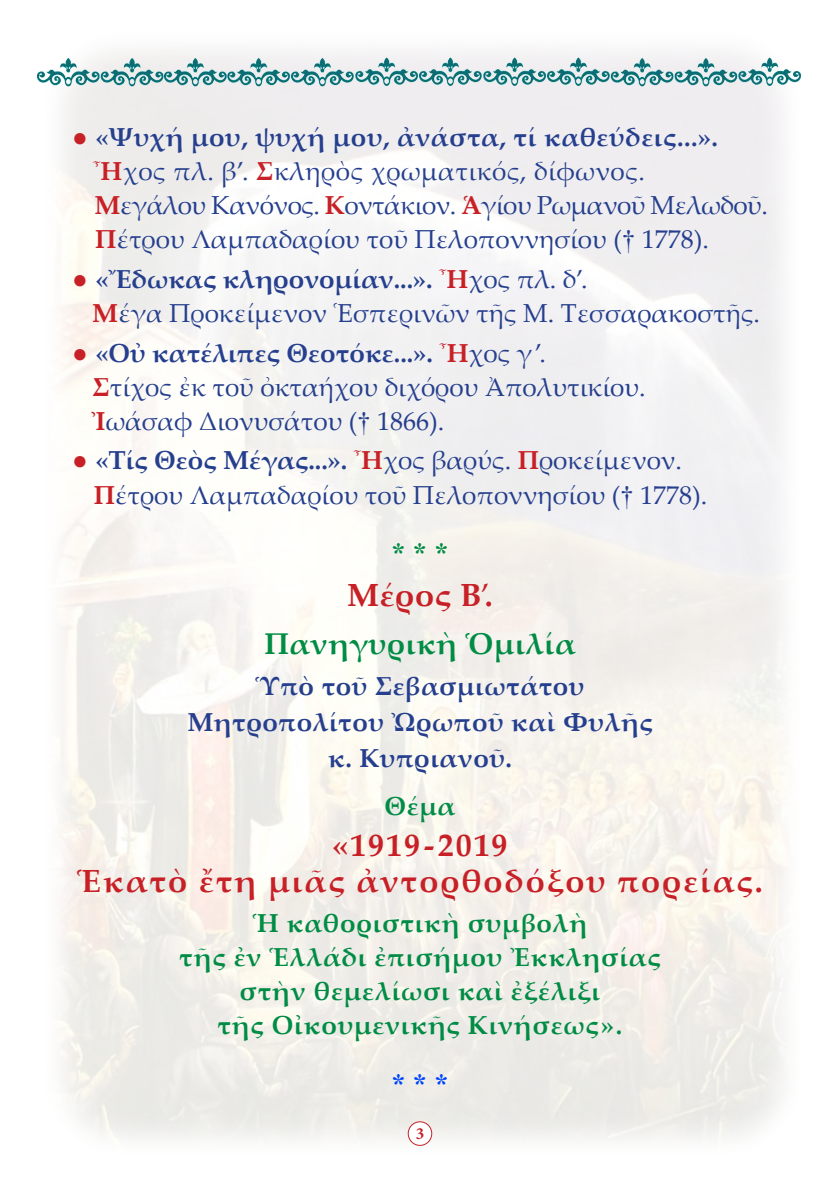
<style>
.page{position:relative;width:840px;height:1191px;background:#fff}
.page>*{position:absolute;margin:0;border:0;box-sizing:border-box;transform-origin:0 0}
.t1{font:700 32px "Palatino Linotype";letter-spacing:.06em;color:#c72026}
.t2{font:700 30px "Palatino Linotype";letter-spacing:.02em;color:#008c44}
.t3{font:28px "CTOS New Times Bold Test 1";color:#008c44}
.t4{font:28px "CTOS New Times Bold Test 1";color:#0046ff}
.t5{font:26px "Palatino Linotype";color:#253f8e}
.t6{font:700 26px "Palatino Linotype";letter-spacing:.03em;color:#008c44}
.t7{font:700 26px "Palatino Linotype";letter-spacing:.02em;color:#253f8e}
.t8{font:700 26px "Palatino Linotype";color:#253f8e}
.t9{font:26px "Palatino Linotype";letter-spacing:-.02em;color:#253f8e}
.t10{font:26px "Palatino Linotype";letter-spacing:.02em;color:#253f8e}
.t11{font:700 17px "Minion Pro";color:#c72026}
.s1{font-weight:400;color:#c72026}
.s2{font-weight:700;color:#c72026}
.s3{font-family:"CTOS New Times Roman Test 1"}
.s4{color:#c72026}
.s5{font-weight:400}
.s6{font-weight:700}
</style>
<div class="page">
<img style="left:60px;top:51px;width:726px;height:1095px">
<img style="left:36px;top:56px;width:766px;height:32px">
<div style="left:408px;top:1121px;width:23px;height:24px;background:#fff;border-radius:50%"></div>
<div style="left:407px;top:1121px;width:25px;height:24px;border:1px solid #c72026;border-radius:50%"></div>
<p class="t7" style="left:72px;top:119px;width:647px"><span class="s1">●</span> «Ψυχή μου, ψυχή μου, ἀνάστα, τί καθεύδεις...».</p>
<p class="t10" style="left:93px;top:153px;width:553px"><span class="s2">Ἦ</span>χος πλ. β’. <span class="s2">Σ</span>κληρὸς χρωματικός, δίφωνος.</p>
<p class="t9" style="left:94px;top:187px;width:674px"><span class="s2">Μ</span>εγάλου Κανόνος. <span class="s2">Κ</span>οντάκιον. <span class="s2">Ἁ</span>γίου Ρωμανοῦ Μελωδοῦ.</p>
<p class="t5" style="left:95px;top:221px;width:615px"><span class="s2">Π</span>έτρου Λαμπαδαρίου τοῦ Πελοποννησίου (<span class="s3">†</span> 1778).</p>
<p class="t8" style="left:72px;top:261px;width:516px"><span class="s1">●</span> «Ἔδωκας κληρονομίαν...». <span class="s4">Ἦ</span><span class="s5">χος πλ. δ’.</span></p>
<p class="t5" style="left:92px;top:295px;width:669px"><span class="s2">Μ</span>έγα Προκείμενον Ἑσπερινῶν τῆς Μ. Τεσσαρακοστῆς.</p>
<p class="t8" style="left:72px;top:334px;width:475px"><span class="s1">●</span> «Οὐ κατέλιπες Θεοτόκε...». <span class="s4">Ἦ</span><span class="s5">χος γ’.</span></p>
<p class="t5" style="left:93px;top:368px;width:554px"><span class="s2">Σ</span>τίχος ἐκ τοῦ ὀκταήχου διχόρου Ἀπολυτικίου.</p>
<p class="t5" style="left:92px;top:402px;width:354px"><span class="s2">Ἰ</span>ωάσαφ Διονυσάτου (<span class="s3">†</span> 1866).</p>
<p class="t5" style="left:72px;top:442px;width:611px"><span class="s4">●</span> <span class="s6">«Τίς Θεὸς Μέγας...».</span> <span class="s2">Ἦ</span>χος βαρύς. <span class="s2">Π</span>ροκείμενον.</p>
<p class="t5" style="left:94px;top:476px;width:615px"><span class="s2">Π</span>έτρου Λαμπαδαρίου τοῦ Πελοποννησίου (<span class="s3">†</span> 1778).</p>
<p class="t3" style="left:391px;top:537px;width:59px">* * *</p>
<p class="t1" style="left:347px;top:572px;width:147px">Μέρος Β<span class="s5">’</span>.</p>
<p class="t2" style="left:264px;top:622px;width:313px">Πανηγυρικὴ Ὁμιλία</p>
<p class="t7" style="left:255px;top:668px;width:330px">Ὑπὸ τοῦ Σεβασμιωτάτου</p>
<p class="t7" style="left:187px;top:704px;width:466px">Μητροπολίτου Ὠρωποῦ καὶ Φυλῆς</p>
<p class="t7" style="left:328px;top:740px;width:185px">κ. Κυπριανοῦ.</p>
<p class="t6" style="left:384px;top:787px;width:72px">Θέμα</p>
<p class="t1" style="left:332px;top:822px;width:177px">«1919-2019</p>
<p class="t1" style="left:77px;top:858px;width:686px">Ἑκατὸ ἔτη μιᾶς ἀντορθοδόξου πορείας.</p>
<p class="t6" style="left:252px;top:904px;width:336px">Ἡ καθοριστικὴ συμβολὴ</p>
<p class="t6" style="left:179px;top:938px;width:482px">τῆς ἐν Ἑλλάδι ἐπισήμου Ἐκκλησίας</p>
<p class="t6" style="left:239px;top:972px;width:362px">στὴν θεμελίωσι καὶ ἐξέλιξι</p>
<p class="t6" style="left:217px;top:1006px;width:406px">τῆς Οἰκουμενικῆς Κινήσεως».</p>
<p class="t4" style="left:391px;top:1068px;width:59px">* * *</p>
<p class="t11" style="left:415px;top:1122px;width:10px">3</p>
</div>
